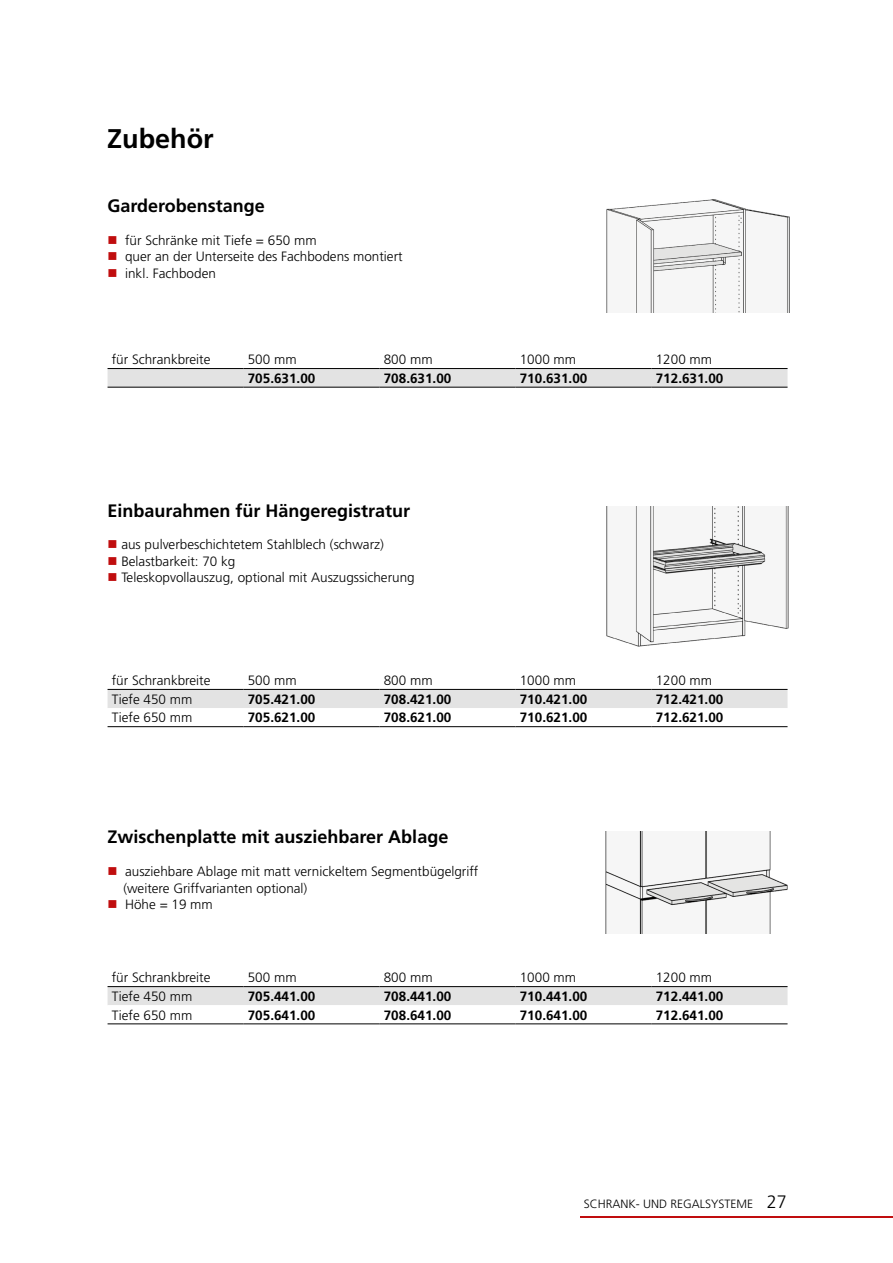
<style>
.page{position:relative;width:893px;height:1263px;background:#fff}
.page>*{position:absolute;margin:0;border:0;box-sizing:border-box;transform-origin:0 0}
.H_3_18{font:700 27px "Frutiger LT Std";color:#000}
.H_4_12{font:700 18px "Frutiger LT Std";color:#000}
.t1{font:300 13.5px "Frutiger LT Std";color:#000}
.t2{font:700 13.5px "Frutiger LT Std";color:#000}
.t3{font:300 12px "Frutiger LT Std";color:#000}
.s1{color:#c00d0e}
.s2{font-size:18px}
</style>
<div class="page">
<hr style="left:580px;top:1216px;width:313px;height:1px;background:#c00d0e">
<svg style="left:108px;top:369px;width:679px;height:18px;background:#dedede"></svg>
<hr style="left:108px;top:387px;width:136px;height:1px;background:#000">
<hr style="left:244px;top:387px;width:136px;height:1px;background:#000">
<hr style="left:380px;top:387px;width:136px;height:1px;background:#000">
<hr style="left:516px;top:387px;width:136px;height:1px;background:#000">
<hr style="left:652px;top:387px;width:135px;height:1px;background:#000">
<hr style="left:108px;top:368px;width:136px;height:1px;background:#000">
<hr style="left:244px;top:368px;width:136px;height:1px;background:#000">
<hr style="left:380px;top:368px;width:136px;height:1px;background:#000">
<hr style="left:516px;top:368px;width:136px;height:1px;background:#000">
<hr style="left:652px;top:368px;width:135px;height:1px;background:#000">
<div style="left:108px;top:690px;width:679px;height:18px;background:#e3e3e3"></div>
<hr style="left:108px;top:726px;width:136px;height:1px;background:#000">
<hr style="left:244px;top:726px;width:136px;height:1px;background:#000">
<hr style="left:380px;top:726px;width:136px;height:1px;background:#000">
<hr style="left:516px;top:726px;width:136px;height:1px;background:#000">
<hr style="left:652px;top:726px;width:135px;height:1px;background:#000">
<hr style="left:108px;top:689px;width:136px;height:1px;background:#000">
<hr style="left:244px;top:689px;width:136px;height:1px;background:#000">
<hr style="left:380px;top:689px;width:136px;height:1px;background:#000">
<hr style="left:516px;top:689px;width:136px;height:1px;background:#000">
<hr style="left:652px;top:689px;width:135px;height:1px;background:#000">
<div style="left:108px;top:987px;width:679px;height:18px;background:#e3e3e3"></div>
<hr style="left:108px;top:1023px;width:136px;height:1px;background:#000">
<hr style="left:244px;top:1023px;width:136px;height:1px;background:#000">
<hr style="left:380px;top:1023px;width:136px;height:1px;background:#000">
<hr style="left:516px;top:1023px;width:136px;height:1px;background:#000">
<hr style="left:652px;top:1023px;width:135px;height:1px;background:#000">
<hr style="left:108px;top:986px;width:136px;height:1px;background:#000">
<hr style="left:244px;top:986px;width:136px;height:1px;background:#000">
<hr style="left:380px;top:986px;width:136px;height:1px;background:#000">
<hr style="left:516px;top:986px;width:136px;height:1px;background:#000">
<hr style="left:652px;top:986px;width:135px;height:1px;background:#000">
<img style="left:606px;top:831px;width:182px;height:102px">
<img style="left:606px;top:199px;width:183px;height:113px">
<img style="left:606px;top:506px;width:183px;height:141px">
<p class="H_3_18" style="left:107px;top:123px;width:108px">Zubehör</p>
<p class="H_4_12" style="left:108px;top:195px;width:159px">Garderobenstange</p>
<p class="t1" style="left:108px;top:233px;width:211px"><span class="s1">■</span> für Schränke mit Tiefe = 650 mm</p>
<p class="t1" style="left:108px;top:249px;width:297px"><span class="s1">■</span> quer an der Unterseite des Fachbodens montiert</p>
<p class="t1" style="left:108px;top:266px;width:110px"><span class="s1">■</span> inkl. Fachboden</p>
<p class="t1" style="left:112px;top:352px;width:100px">für Schrankbreite</p>
<p class="t1" style="left:248px;top:352px;width:50px">500 mm</p>
<p class="t1" style="left:384px;top:352px;width:50px">800 mm</p>
<p class="t1" style="left:520px;top:352px;width:58px">1000 mm</p>
<p class="t1" style="left:656px;top:352px;width:58px">1200 mm</p>
<p class="t2" style="left:248px;top:370px;width:69px">705.631.00</p>
<p class="t2" style="left:384px;top:370px;width:69px">708.631.00</p>
<p class="t2" style="left:520px;top:370px;width:69px">710.631.00</p>
<p class="t2" style="left:656px;top:370px;width:69px">712.631.00</p>
<p class="H_4_12" style="left:108px;top:500px;width:304px">Einbaurahmen für Hängeregistratur</p>
<p class="t1" style="left:108px;top:537px;width:278px"><span class="s1">■</span> aus pulverbeschichtetem Stahlblech (schwarz)</p>
<p class="t1" style="left:108px;top:553px;width:129px"><span class="s1">■</span> Belastbarkeit: 70 kg</p>
<p class="t1" style="left:108px;top:570px;width:309px"><span class="s1">■</span> Teleskopvollauszug, optional mit Auszugssicherung</p>
<p class="t1" style="left:112px;top:673px;width:100px">für Schrankbreite</p>
<p class="t1" style="left:248px;top:673px;width:50px">500 mm</p>
<p class="t1" style="left:384px;top:673px;width:50px">800 mm</p>
<p class="t1" style="left:520px;top:673px;width:58px">1000 mm</p>
<p class="t1" style="left:656px;top:673px;width:58px">1200 mm</p>
<p class="t1" style="left:112px;top:691px;width:82px">Tiefe 450 mm</p>
<p class="t2" style="left:248px;top:691px;width:69px">705.421.00</p>
<p class="t2" style="left:384px;top:691px;width:69px">708.421.00</p>
<p class="t2" style="left:520px;top:691px;width:69px">710.421.00</p>
<p class="t2" style="left:656px;top:691px;width:69px">712.421.00</p>
<p class="t1" style="left:112px;top:710px;width:82px">Tiefe 650 mm</p>
<p class="t2" style="left:248px;top:710px;width:69px">705.621.00</p>
<p class="t2" style="left:384px;top:710px;width:69px">708.621.00</p>
<p class="t2" style="left:520px;top:710px;width:69px">710.621.00</p>
<p class="t2" style="left:656px;top:710px;width:69px">712.621.00</p>
<p class="H_4_12" style="left:108px;top:827px;width:342px">Zwischenplatte mit ausziehbarer Ablage</p>
<p class="t1" style="left:108px;top:864px;width:372px"><span class="s1">■</span> ausziehbare Ablage mit matt vernickeltem Segmentbügelgriff</p>
<p class="t1" style="left:123px;top:881px;width:186px">(weitere Griffvarianten optional)</p>
<p class="t1" style="left:108px;top:897px;width:107px"><span class="s1">■</span> Höhe = 19 mm</p>
<p class="t1" style="left:112px;top:970px;width:100px">für Schrankbreite</p>
<p class="t1" style="left:248px;top:970px;width:50px">500 mm</p>
<p class="t1" style="left:384px;top:970px;width:50px">800 mm</p>
<p class="t1" style="left:520px;top:970px;width:58px">1000 mm</p>
<p class="t1" style="left:656px;top:970px;width:58px">1200 mm</p>
<p class="t1" style="left:112px;top:989px;width:82px">Tiefe 450 mm</p>
<p class="t2" style="left:248px;top:988px;width:69px">705.441.00</p>
<p class="t2" style="left:384px;top:988px;width:69px">708.441.00</p>
<p class="t2" style="left:520px;top:988px;width:69px">710.441.00</p>
<p class="t2" style="left:656px;top:988px;width:69px">712.441.00</p>
<p class="t1" style="left:112px;top:1007px;width:82px">Tiefe 650 mm</p>
<p class="t2" style="left:248px;top:1007px;width:69px">705.641.00</p>
<p class="t2" style="left:384px;top:1007px;width:69px">708.641.00</p>
<p class="t2" style="left:520px;top:1007px;width:69px">710.641.00</p>
<p class="t2" style="left:656px;top:1007px;width:69px">712.641.00</p>
<p class="t3" style="left:584px;top:1197px;width:204px">SCHRANK- UND REGALSYSTEME <span class="s2">27</span></p>
</div>
